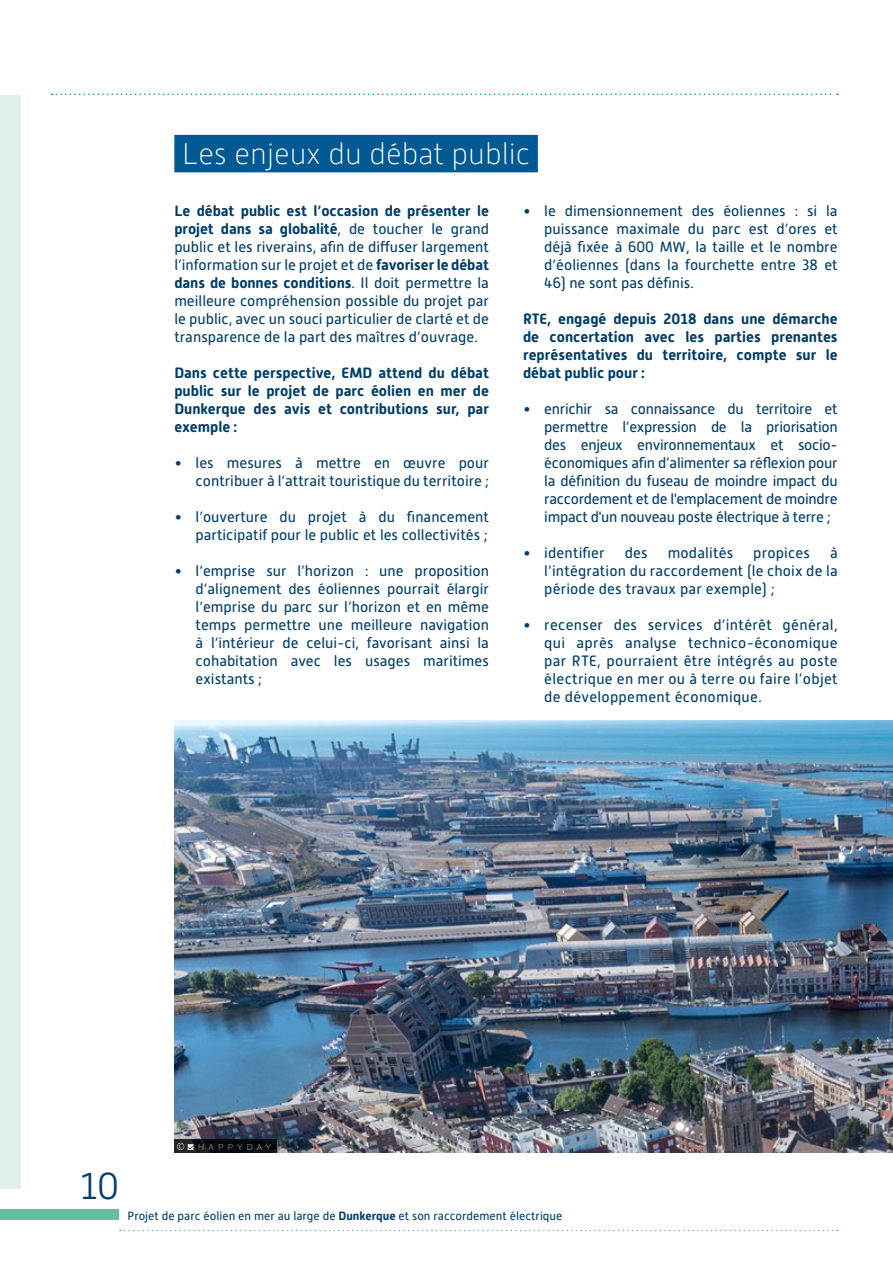
<style>
.page{position:relative;width:893px;height:1263px;background:#fff}
.page>*{position:absolute;margin:0;border:0;box-sizing:border-box;transform-origin:0 0}
.t1{font:300 37.5px "Alwyn New Rounded";color:#003d69}
.t2{font:100 30px "Alwyn New Rounded";color:#fff}
.t3{font:15px/18px "Alwyn New Rounded";color:#003d69;text-align:justify}
.t4{font:700 15px/18px "Alwyn New Rounded";color:#003d69;text-align:justify}
.t5{font:12px "Alwyn New Rounded";color:#003d69}
.t6{font:100 10.5px "Alwyn New Rounded";color:#fff}
.s1{font-weight:700}
.s2{font-family:"Happy Day";font-weight:400}
</style>
<div class="page">
<div style="left:174px;top:135px;width:364px;height:37px;background:#005992"></div>
<img style="left:174px;top:720px;width:719px;height:432px">
<svg style="left:174px;top:1139px;width:103px;height:13px"></svg>
<svg style="left:52px;top:94px;width:786px;height:1px"></svg>
<div style="left:0;top:95px;width:21px;height:1093px;background:#e0efe7"></div>
<div style="left:0;top:1209px;width:119px;height:11px;background:#68bd9a"></div>
<svg style="left:120px;top:1230px;width:718px;height:1px"></svg>
<h2 class="t2" style="left:182px;top:138px;width:349px">Les enjeux du débat public</h2>
<p class="t3" style="left:174px;top:202px;width:316px"><span class="s1">Le débat public est l’occasion de présenter le projet dans sa globalité</span>, de toucher le grand public et les riverains, afin de diffuser largement l’information sur le projet et de <span class="s1">favoriser le débat dans de bonnes conditions</span>. Il doit permettre la meilleure compréhension possible du projet par le public, avec un souci particulier de clarté et de transparence de la part des maîtres d’ouvrage.</p>
<p class="t4" style="left:174px;top:364px;width:316px">Dans cette perspective, EMD attend du débat public sur le projet de parc éolien en mer de Dunkerque des avis et contributions sur, par exemple :</p>
<p class="t3" style="left:174px;top:454px;width:316px;text-align:right">• les mesures à mettre en œuvre pour contribuer à l’attrait touristique du territoire ;</p>
<p class="t3" style="left:174px;top:508px;width:316px;text-align:right">• l’ouverture du projet à du financement participatif pour le public et les collectivités ;</p>
<p class="t3" style="left:196px;top:562px;width:295px;text-indent:-21px">• l’emprise sur l’horizon : une proposition d’alignement des éoliennes pourrait élargir l’emprise du parc sur l’horizon et en même temps permettre une meilleure navigation à l’intérieur de celui-ci, favorisant ainsi la cohabitation avec les usages maritimes existants ;</p>
<p class="t3" style="left:544px;top:202px;width:295px;text-indent:-21px">• le dimensionnement des éoliennes : si la puissance maximale du parc est d’ores et déjà fixée à 600 MW, la taille et le nombre d’éoliennes (dans la fourchette entre 38 et</p>
<p class="t3" style="left:544px;top:274px;width:151px">46) ne sont pas définis.</p>
<p class="t4" style="left:523px;top:310px;width:316px">RTE, engagé depuis 2018 dans une démarche de concertation avec les parties prenantes représentatives du territoire, compte sur le débat public pour :</p>
<p class="t3" style="left:544px;top:400px;width:295px;text-indent:-21px">• enrichir sa connaissance du territoire et permettre l’expression de la priorisation des enjeux environnementaux et socio&shy;économiques afin d’alimenter sa réflexion pour la définition du fuseau de moindre impact du raccordement et de l'emplacement de moindre impact d'un nouveau poste électrique à terre ;</p>
<p class="t3" style="left:523px;top:544px;width:83px">• identifier</p>
<p class="t3" style="left:625px;top:544px;width:24px">des</p>
<p class="t3" style="left:668px;top:544px;width:67px">modalités</p>
<p class="t3" style="left:753px;top:544px;width:58px">propices</p>
<p class="t3" style="left:544px;top:544px;width:295px;text-indent:286px">à l’intégration du raccordement (le choix de la période des travaux par exemple) ;</p>
<p class="t3" style="left:544px;top:616px;width:295px;text-indent:-21px">• recenser des services d’intérêt général, qui après analyse technico-économique par RTE, pourraient être intégrés au poste électrique en mer ou à terre ou faire l’objet de développement économique.</p>
<h1 class="t1" style="left:80px;top:1165px;width:40px">10</h1>
<p class="t6" style="left:176px;top:1141px;width:100px">© <span class="s2">b</span></p>
<p class="t5" style="left:128px;top:1209px;width:436px">Projet de parc éolien en mer au large de <span class="s1">Dunkerque</span> et son raccordement électrique</p>
</div>
